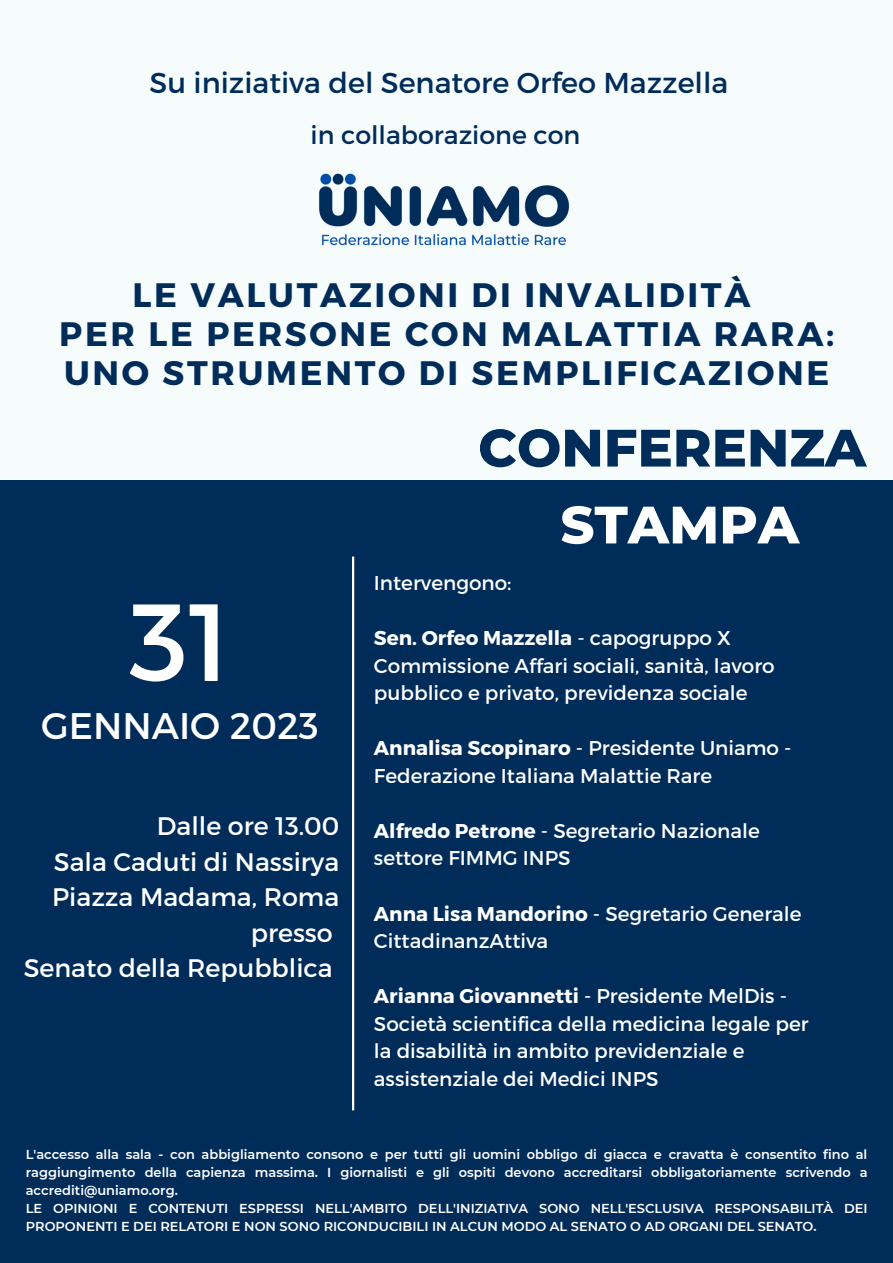
<style>
.page{position:relative;width:893px;height:1263px;background:#f6fbfc}
.page>*{position:absolute;margin:0;border:0;box-sizing:border-box;transform-origin:0 0}
.t1{font:109.43px "Montserrat";color:#fff}
.t2{font:800 52.5px "Montserrat";color:#002c5a}
.t3{font:800 52.5px "Montserrat";color:#fff}
.t4{font:36.97px "Montserrat";color:#fff}
.t5{font:700 33.9px/38.8px "Montserrat";letter-spacing:.08em;color:#002c5a;text-align:center}
.t6{font:28.72px "Montserrat";color:#002c5a}
.t7{font:25.35px/35.5px "Montserrat";color:#fff;text-align:right}
.t8{font:25.28px "Montserrat";color:#002c5a}
.t9{font:19.95px/27.5px "Montserrat";color:#fff}
.t10{font:600 12.98px/18.1px "Montserrat";color:#fff}
.s1{font-weight:700}
</style>
<div class="page">
<div style="left:0;top:480px;width:893px;height:783px;background:#002c5a"></div>
<hr style="left:352px;top:556px;width:2px;height:554px;background:#fff">
<img style="left:319px;top:173px;width:251px;height:73px">
<h3 class="t6" style="left:150px;top:64px;width:580px">Su iniziativa del Senatore Orfeo Mazzella</h3>
<p class="t8" style="left:310px;top:118px;width:271px">in collaborazione con</p>
<h3 class="t5" style="left:59px;top:274px;width:776px">LE VALUTAZIONI DI INVALIDITÀ<br>PER LE PERSONE CON MALATTIA RARA:<br>UNO STRUMENTO DI SEMPLIFICAZIONE</h3>
<h1 class="t1" style="left:129px;top:571px;width:103px">31</h1>
<h3 class="t4" style="left:41px;top:702px;width:279px">GENNAIO 2023</h3>
<p class="t7" style="left:24px;top:807px;width:317px">Dalle ore 13.00<br>Sala Caduti di Nassirya<br>Piazza Madama, Roma presso<br>Senato della Repubblica</p>
<h2 class="t2" style="left:478px;top:416px;width:389px">CONFERENZA</h2>
<h2 class="t3" style="left:560px;top:493px;width:240px">STAMPA</h2>
<p class="t9" style="left:374px;top:568px;width:139px">Intervengono:</p>
<p class="t9" style="left:374px;top:623px;width:402px"><span class="s1">Sen. Orfeo Mazzella</span> - capogruppo X<br>Commissione Affari sociali, sanità, lavoro pubblico e privato, previdenza sociale</p>
<p class="t9" style="left:374px;top:733px;width:419px"><span class="s1">Annalisa Scopinaro</span> - Presidente Uniamo -<br>Federazione Italiana Malattie Rare</p>
<p class="t9" style="left:374px;top:816px;width:387px"><span class="s1">Alfredo Petrone</span> - Segretario Nazionale settore FIMMG INPS</p>
<p class="t9" style="left:374px;top:899px;width:429px"><span class="s1">Anna Lisa Mandorino</span> - Segretario Generale<br>CittadinanzAttiva</p>
<p class="t9" style="left:374px;top:981px;width:436px"><span class="s1">Arianna Giovannetti</span> - Presidente MelDis - Società scientifica della medicina legale per la disabilità in ambito previdenziale e assistenziale dei Medici INPS</p>
<p class="t10" style="left:26px;top:1145px;width:843px">L'accesso alla sala - con abbigliamento consono e per tutti gli uomini obbligo di giacca e cravatta è consentito fino al raggiungimento della capienza massima. I giornalisti e gli ospiti devono accreditarsi obbligatoriamente scrivendo a accrediti@uniamo.org.<br>LE OPINIONI E CONTENUTI ESPRESSI NELL'AMBITO DELL'INIZIATIVA SONO NELL'ESCLUSIVA RESPONSABILITÀ DEI PROPONENTI E DEI RELATORI E NON SONO RICONDUCIBILI IN ALCUN MODO AL SENATO O AD ORGANI DEL SENATO.</p>
</div>
